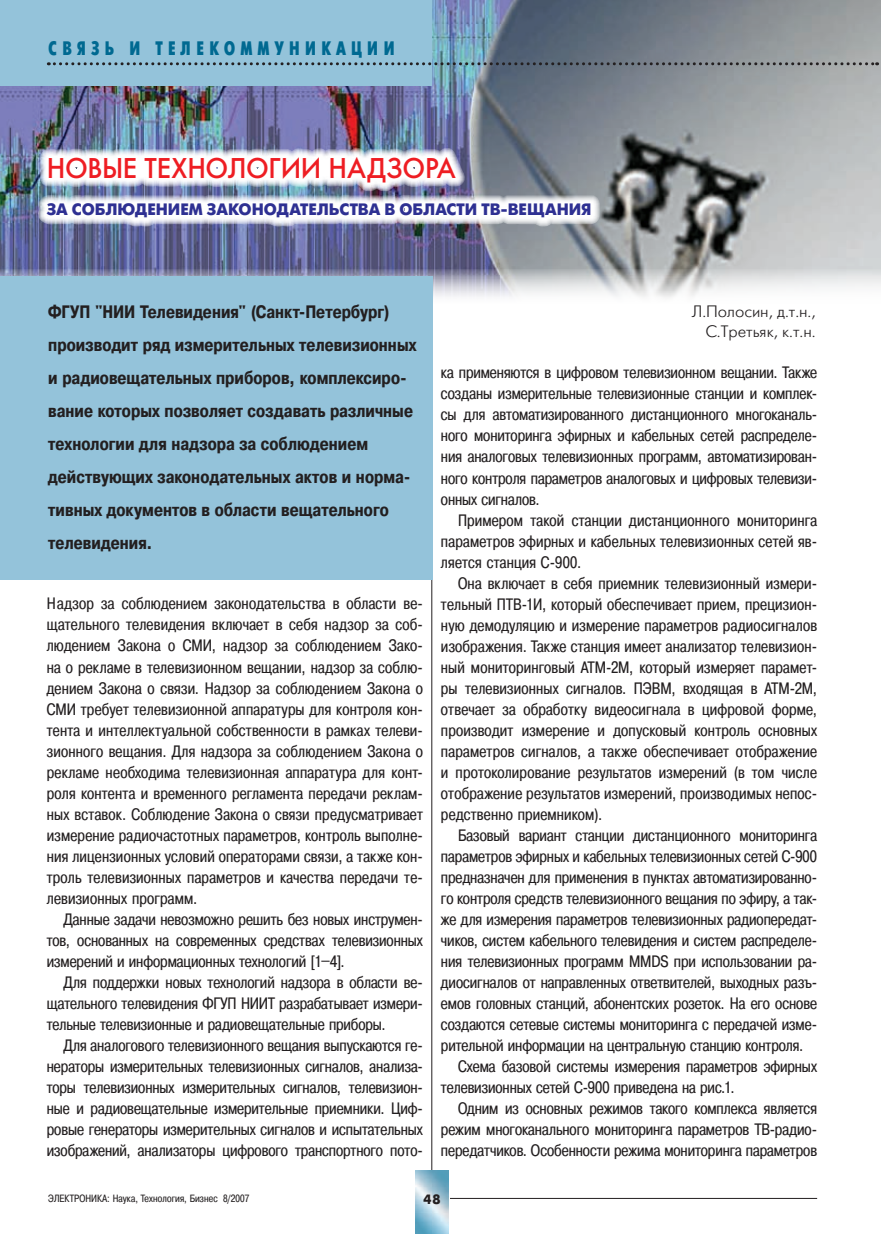
<style>
.page{position:relative;width:881px;height:1234px;background:#fff}
.page>*{position:absolute;margin:0;border:0;box-sizing:border-box;transform-origin:0 0}
.t1{font:28.5px "Futuris C";letter-spacing:-.01em;color:#ee1d23}
.t2{font:19.5px "Futuris X Cond C";letter-spacing:.25em;color:#006991}
.t3{font:700 18px/33px "Pragmatica Cond C";letter-spacing:.005em;color:#231f20}
.t4{font:16.5px/21px "Pragmatica Cond C";color:#231f20;text-align:justify}
.t5{font:700 16.5px "Futuris C";color:#2e3092}
.t6{font:16.5px/19.8px "Futuris Light C";color:#231f20;text-align:right}
.t7{font:700 13.5px "Futuris C";color:#231f20}
.t8{font:10.5px "Pragmatica Cond C";letter-spacing:.01em;color:#231f20}
</style>
<div class="page">
<img style="left:0;top:0;width:880px;height:269px">
<hr style="left:431px;top:546px;width:1px;height:623px;background:#231f20">
<div style="left:0;top:0;width:431px;height:85px;background:#94c3da"></div>
<div style="left:0;top:276px;width:432px;height:304px;background:#94c3da"></div>
<img style="left:36px;top:146px;width:566px;height:82px">
<svg style="left:48px;top:62px;width:829px;height:3px"></svg>
<hr style="left:432px;top:1197px;width:384px;height:1px;background:#231f20">
<img style="left:415px;top:1169px;width:34px;height:64px">
<p class="t2" style="left:48px;top:38px;width:348px">связь и телекоммуникации</p>
<h1 class="t1" style="left:47px;top:151px;width:410px">новые технологии надзора</h1>
<p class="t5" style="left:47px;top:200px;width:546px">за соблюдением законодательства в области ТВ-вещания</p>
<p class="t3" style="left:48px;top:295px;width:369px">ФГУП "НИИ Телевидения" (Санкт-Петербург) производит ряд измерительных телевизионных и радиовещательных приборов, комплексиро&shy;вание которых позволяет создавать различные технологии для надзора за соблюдением действующих законодательных актов и норма&shy;тивных документов в области вещательного телевидения.</p>
<p class="t6" style="left:691px;top:301px;width:125px">Л.Полосин, д.т.н.,<br>С.Третьяк, к.т.н.</p>
<p class="t4" style="left:441px;top:362px;width:377px">ка применяются в цифровом телевизионном вещании. Также созданы измерительные телевизионные станции и комплек&shy;сы для автоматизированного дистанционного многоканаль&shy;ного мониторинга эфирных и кабельных сетей распределе&shy;ния аналоговых телевизионных программ, автоматизирован&shy;ного контроля параметров аналоговых и цифровых телевизи&shy;онных сигналов.</p>
<p class="t4" style="left:441px;top:509px;width:377px;text-indent:17px">Примером такой станции дистанционного мониторинга параметров эфирных и кабельных телевизионных сетей яв&shy;ляется станция С-900.</p>
<p class="t4" style="left:441px;top:572px;width:377px;text-indent:17px">Она включает в себя приемник телевизионный измери&shy;тельный ПТВ-1И, который обеспечивает прием, прецизион&shy;ную демодуляцию и измерение параметров радиосигналов изображения. Также станция имеет анализатор телевизион&shy;ный мониторинговый АТМ-2М, который измеряет парамет&shy;ры телевизионных сигналов. ПЭВМ, входящая в АТМ-2М, отвечает за обработку видеосигнала в цифровой форме, производит измерение и допусковый контроль основных параметров сигналов, а также обеспечивает отображение и протоколирование результатов измерений (в том числе отображение результатов измерений, производимых непос&shy;редственно приемником).</p>
<p class="t4" style="left:458px;top:824px;width:360px">Базовый вариант станции дистанционного мониторинга</p>
<p class="t4" style="left:441px;top:845px;width:377px">параметров эфирных и кабельных телевизионных сетей С-900</p>
<p class="t4" style="left:441px;top:866px;width:377px">предназначен для применения в пунктах автоматизированно-</p>
<p class="t4" style="left:441px;top:887px;width:377px">го контроля средств телевизионного вещания по эфиру, а так-</p>
<p class="t4" style="left:441px;top:908px;width:377px">же для измерения параметров телевизионных радиопередат-</p>
<p class="t4" style="left:441px;top:929px;width:377px">чиков, систем кабельного телевидения и систем распределе-</p>
<p class="t4" style="left:441px;top:950px;width:377px">ния телевизионных программ MMDS при использовании ра-</p>
<p class="t4" style="left:441px;top:971px;width:377px">диосигналов от направленных ответвителей, выходных разъ-</p>
<p class="t4" style="left:441px;top:992px;width:377px">емов головных станций, абонентских розеток. На его основе</p>
<p class="t4" style="left:441px;top:1013px;width:377px">создаются сетевые системы мониторинга с передачей изме-</p>
<p class="t4" style="left:441px;top:1034px;width:363px">рительной информации на центральную станцию контроля.</p>
<p class="t4" style="left:458px;top:1055px;width:360px">Схема базовой системы измерения параметров эфирных</p>
<p class="t4" style="left:441px;top:1076px;width:295px">телевизионных сетей С-900 приведена на рис.1.</p>
<p class="t4" style="left:458px;top:1097px;width:360px">Одним из основных режимов такого комплекса является</p>
<p class="t4" style="left:441px;top:1118px;width:377px">режим многоканального мониторинга параметров ТВ-радио-</p>
<p class="t4" style="left:441px;top:1139px;width:377px">передатчиков. Особенности режима мониторинга параметров</p>
<p class="t4" style="left:47px;top:593px;width:377px">Надзор за соблюдением законодательства в области ве&shy;щательного телевидения включает в себя надзор за соб&shy;людением Закона о СМИ, надзор за соблюдением Зако&shy;на о рекламе в телевизионном вещании, надзор за соблю&shy;дением Закона о связи. Надзор за соблюдением Закона о СМИ требует телевизионной аппаратуры для контроля кон&shy;тента и интеллектуальной собственности в рамках телеви&shy;зионного вещания. Для надзора за соблюдением Закона о рекламе необходима телевизионная аппаратура для конт&shy;роля контента и временного регламента передачи реклам&shy;ных вставок. Соблюдение Закона о связи предусматривает измерение радиочастотных параметров, контроль выполне&shy;ния лицензионных условий операторами связи, а также кон&shy;троль телевизионных параметров и качества передачи те&shy;левизионных программ.</p>
<p class="t4" style="left:47px;top:908px;width:377px;text-indent:17px">Данные задачи невозможно решить без новых инструмен&shy;тов, основанных на современных средствах телевизионных измерений и информационных технологий [1–4].</p>
<p class="t4" style="left:47px;top:971px;width:377px;text-indent:17px">Для поддержки новых технологий надзора в области ве&shy;щательного телевидения ФГУП НИИТ разрабатывает измери&shy;тельные телевизионные и радиовещательные приборы.</p>
<p class="t4" style="left:47px;top:1034px;width:377px;text-indent:17px">Для аналогового телевизионного вещания выпускаются ге&shy;нераторы измерительных телевизионных сигналов, анализа&shy;торы телевизионных измерительных сигналов, телевизион&shy;ные и радиовещательные измерительные приемники. Циф&shy;ровые генераторы измерительных сигналов и испытательных изображений, анализаторы цифрового транспортного пото-</p>
<p class="t8" style="left:48px;top:1192px;width:202px">ЭЛЕКТРОНИКА: Наука, Технология, Бизнес 8/2007</p>
<p class="t7" style="left:423px;top:1191px;width:18px">48</p>
</div>
